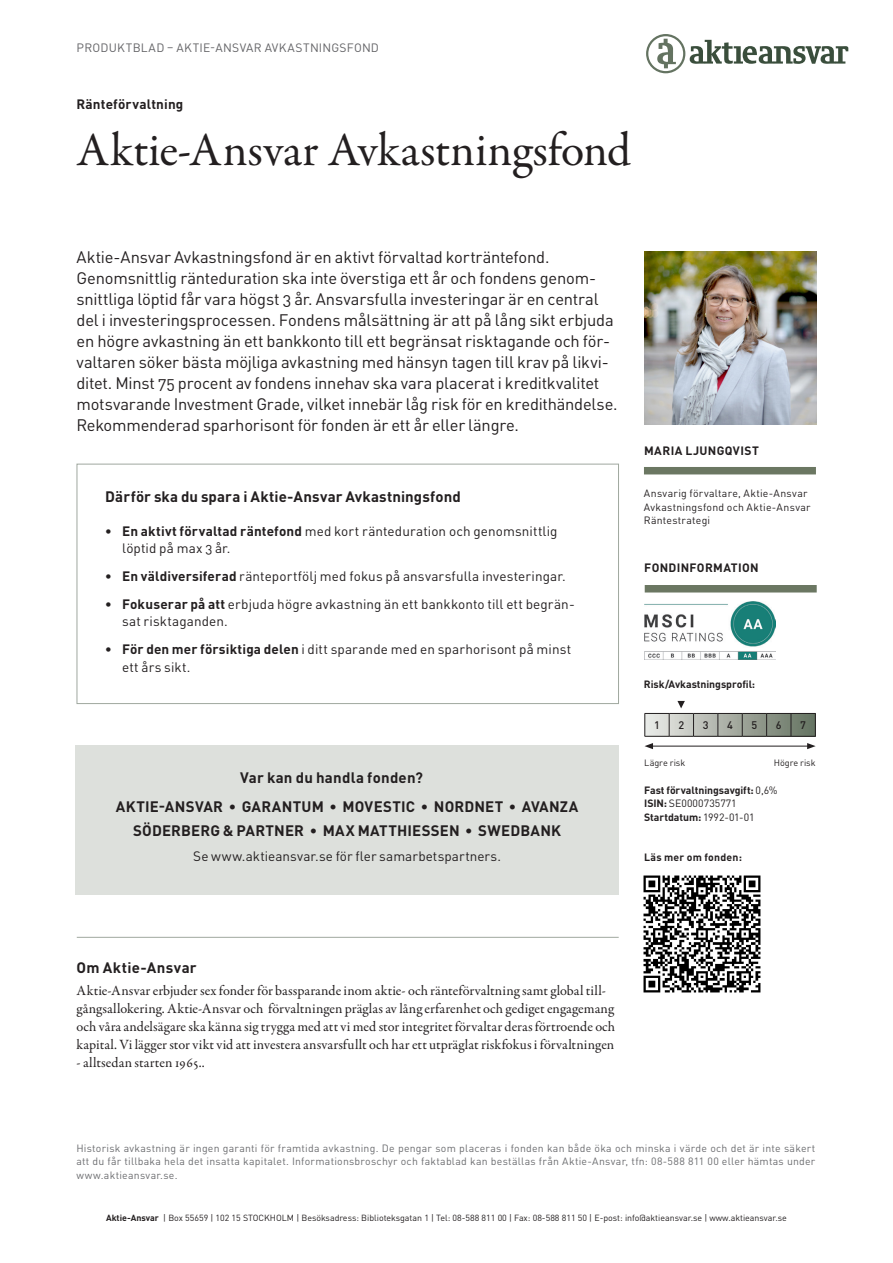
<style>
.page{position:relative;width:893px;height:1263px;background:#fff}
.page>*{position:absolute;margin:0;border:0;box-sizing:border-box;transform-origin:0 0}
.t1{font:48px "Garamond Premr Pro";letter-spacing:-.005em;color:#231f20}
.FAKTA_PROXIMA_REG_AA{font:16.5px/21px "DINOT";letter-spacing:-.015em;color:#231f20}
.FAKTA_PROXIMA_REG_AA-2{font:700 15px "DINOT";letter-spacing:.015em;color:#231f20}
.FAKTA_PROXIMA_REG_AA-3{font:14.25px/18px "Garamond Premr Pro";letter-spacing:.005em;color:#231f20}
.FAKTA_PROXIMA_REG_AA-4{font:13.5px/17.2px "DINOT";letter-spacing:.01em;color:#231f20}
.t2{font:700 13.5px "DINOT";letter-spacing:.01em;color:#231f20}
.t3{font:12px "DINOT";letter-spacing:.025em;color:#636366}
.Bröd_info{font:700 12px "DINOT";letter-spacing:.03em;color:#231f20}
.t4{font:500 10.95px "DINOT";color:#231f20}
.t5{font:10.5px/13.5px "DINOT";letter-spacing:.025em;color:#6c6d70;text-align:justify}
.Bröd_info-2{font:700 10.5px/13.5px "DINOT";letter-spacing:-.005em;color:#231f20}
.Bröd_info-3{font:10.5px/13.5px "DINOT";letter-spacing:.025em;color:#231f20}
.Bröd_info-4{font:700 10.5px "DINOT";letter-spacing:.025em;color:#231f20}
.t6{font:9.15px "DINOT";color:#231f20}
.t7{font:8.85px "DINOT";color:#231f20}
.s1{font-weight:700}
.s2{font-weight:400}
</style>
<div class="page">
<svg style="left:646px;top:34px;width:202px;height:39px"></svg>
<div style="left:76px;top:745px;width:543px;height:150px;background:#dde0dc"></div>
<div style="left:644px;top:467px;width:172px;height:7px;background:#6b7762"></div>
<div style="left:77px;top:464px;width:542px;height:240px;border:1px solid #a0a89f"></div>
<hr style="left:651px;top:746px;width:159px;height:1px;background:#231f20">
<svg style="left:644px;top:743px;width:9px;height:6px"></svg>
<svg style="left:807px;top:743px;width:9px;height:6px"></svg>
<svg style="left:644px;top:701px;width:172px;height:36px"></svg>
<div style="left:645px;top:585px;width:172px;height:7px;background:#6b7762"></div>
<hr style="left:77px;top:937px;width:542px;height:1px;background:#a0a89f">
<img style="left:645px;top:251px;width:171px;height:173px">
<img style="left:645px;top:601px;width:130px;height:58px">
<img style="left:643px;top:875px;width:118px;height:118px">
<p class="t3" style="left:77px;top:40px;width:304px">PRODUKTBLAD – AKTIE-ANSVAR AVKASTNINGSFOND</p>
<p class="t2" style="left:77px;top:95px;width:108px">Ränteförvaltning</p>
<p class="t1" style="left:77px;top:120px;width:556px">Aktie-Ansvar Avkastningsfond</p>
<p class="FAKTA_PROXIMA_REG_AA" style="left:77px;top:246px;width:542px">Aktie-Ansvar Avkastningsfond är en aktivt förvaltad korträntefond.<br>Genomsnittlig ränteduration ska inte överstiga ett år och fondens genom&shy;snittliga löptid får vara högst 3 år. Ansvarsfulla investeringar är en central del i investeringsprocessen. Fondens målsättning är att på lång sikt erbjuda en högre avkastning än ett bankkonto till ett begränsat risktagande och för&shy;valtaren söker bästa möjliga avkastning med hänsyn tagen till krav på likvi&shy;ditet. Minst 75 procent av fondens innehav ska vara placerat i kreditkvalitet motsvarande Investment Grade, vilket innebär låg risk för en kredithändelse.<br>Rekommenderad sparhorisont för fonden är ett år eller längre.</p>
<p class="FAKTA_PROXIMA_REG_AA-2" style="left:105px;top:487px;width:357px">Därför ska du spara i Aktie-Ansvar Avkastningsfond</p>
<p class="FAKTA_PROXIMA_REG_AA-4" style="left:122px;top:522px;width:437px;text-indent:-17px"><span class="s1">• En aktivt förvaltad räntefond</span> med kort ränteduration och genomsnittlig löptid på max 3 år.</p>
<p class="FAKTA_PROXIMA_REG_AA-4" style="left:105px;top:568px;width:462px"><span class="s1">• En väldiversiferad</span> ränteportfölj med fokus på ansvarsfulla investeringar.</p>
<p class="FAKTA_PROXIMA_REG_AA-4" style="left:122px;top:595px;width:454px;text-indent:-17px"><span class="s1">• Fokuserar på att</span> erbjuda högre avkastning än ett bankkonto till ett begrän&shy;sat risktaganden.</p>
<p class="FAKTA_PROXIMA_REG_AA-4" style="left:122px;top:641px;width:450px;text-indent:-17px"><span class="s1">• För den mer försiktiga delen</span> i ditt sparande med en sparhorisont på minst ett års sikt.</p>
<p class="FAKTA_PROXIMA_REG_AA-2" style="left:240px;top:768px;width:185px">Var kan du handla fonden?</p>
<p class="FAKTA_PROXIMA_REG_AA-2" style="left:116px;top:796px;width:464px">AKTIE-ANSVAR • GARANTUM • MOVESTIC • NORDNET • AVANZA</p>
<p class="FAKTA_PROXIMA_REG_AA-2" style="left:133px;top:820px;width:429px">SÖDERBERG &amp; PARTNER • MAX MATTHIESSEN • SWEDBANK</p>
<p class="FAKTA_PROXIMA_REG_AA-4" style="left:193px;top:847px;width:309px">Se www.aktieansvar.se för fler samarbetspartners.</p>
<p class="Bröd_info" style="left:644px;top:443px;width:116px">MARIA LJUNGQVIST</p>
<p class="Bröd_info-3" style="left:644px;top:487px;width:168px">Ansvarig förvaltare, Aktie-Ansvar<br>Avkastningsfond och Aktie-Ansvar<br>Räntestrategi</p>
<p class="Bröd_info" style="left:644px;top:559px;width:116px">FONDINFORMATION</p>
<p class="Bröd_info-2" style="left:644px;top:677px;width:113px">Risk/Avkastningsprofil:</p>
<p class="t4" style="left:654px;top:718px;width:7px">1</p>
<p class="t4" style="left:678px;top:718px;width:7px">2</p>
<p class="t4" style="left:703px;top:718px;width:7px">3</p>
<p class="t4" style="left:727px;top:718px;width:7px">4</p>
<p class="t4" style="left:751px;top:718px;width:7px">5</p>
<p class="t4" style="left:776px;top:718px;width:7px">6</p>
<p class="t4" style="left:800px;top:718px;width:7px">7</p>
<p class="t6" style="left:644px;top:756px;width:42px">Lägre risk</p>
<p class="t6" style="left:774px;top:756px;width:43px">Högre risk</p>
<p class="Bröd_info-2" style="left:644px;top:783px;width:135px">Fast förvaltningsavgift: <span class="s2">0,6%<br></span>ISIN: <span class="s2">SE0000735771</span></p>
<p class="Bröd_info-2" style="left:644px;top:810px;width:112px">Startdatum: <span class="s2">1992-01-01</span></p>
<p class="Bröd_info-4" style="left:644px;top:850px;width:99px">Läs mer om fonden:</p>
<p class="FAKTA_PROXIMA_REG_AA-2" style="left:77px;top:957px;width:122px">Om Aktie-Ansvar</p>
<p class="FAKTA_PROXIMA_REG_AA-3" style="left:77px;top:982px;width:540px">Aktie-Ansvar erbjuder sex fonder för bassparande inom aktie- och ränteförvaltning samt global till&shy;gångsallokering. Aktie-Ansvar och förvaltningen präglas av lång erfarenhet och gediget engagemang och våra andelsägare ska känna sig trygga med att vi med stor integritet förvaltar deras förtroende och kapital. Vi lägger stor vikt vid att investera ansvarsfullt och har ett utpräglat riskfokus i förvaltningen</p>
<p class="FAKTA_PROXIMA_REG_AA-3" style="left:77px;top:1054px;width:130px">- alltsedan starten 1965..</p>
<p class="t5" style="left:76px;top:1141px;width:740px">Historisk avkastning är ingen garanti för framtida avkastning. De pengar som placeras i fonden kan både öka och minska i värde och det är inte säkert att du får tillbaka hela det insatta kapitalet. Informationsbroschyr och faktablad kan beställas från Aktie-Ansvar, tfn: 08-588 811 00 eller hämtas under www.aktieansvar.se.</p>
<p class="t7" style="left:106px;top:1212px;width:682px"><span class="s1">Aktie-Ansvar</span> | Box 55659 | 102 15 STOCKHOLM | Besöksadress: Biblioteksgatan 1 | Tel: 08-588 811 00 | Fax: 08-588 811 50 | E-post: info@aktieansvar.se | www.aktieansvar.se</p>
</div>
